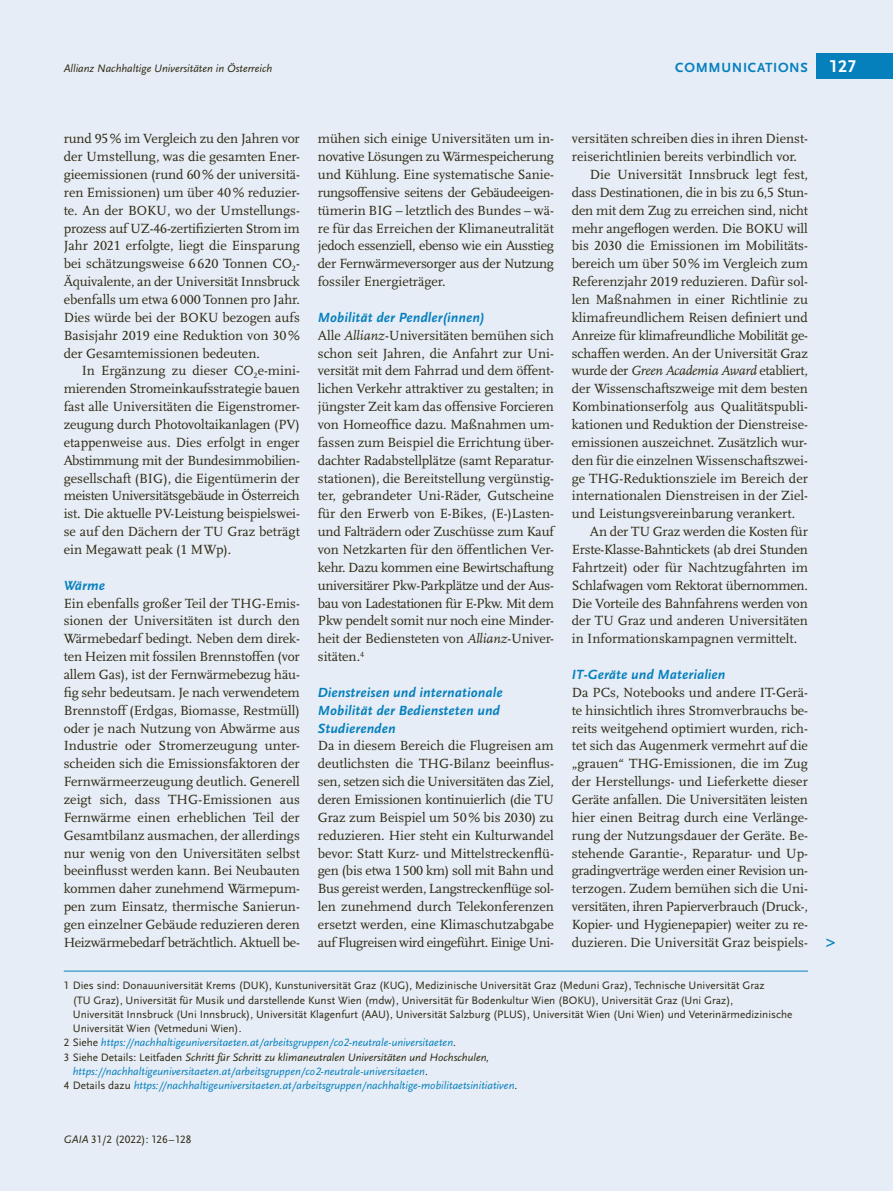
<style>
.page{position:relative;width:893px;height:1191px;background:#e6edf7}
.page>*{position:absolute;margin:0;border:0;box-sizing:border-box;transform-origin:0 0}
.t1{font:700 17.85px "Scala Sans LF";color:#fff}
.Ü3_9_25_11_9{font:700 17.85px "Scala Sans LF";color:#0680bd}
.Fließtext_oE{font:13.8px/17.9px "Scala LF";color:#2f2912;text-align:justify}
.Fließtext_mE{font:13.8px/17.9px "Scala LF";color:#2f2912;text-align:justify}
.Ü4_9_25_11_9{font:italic 700 13.8px/17.9px "Scala Sans LF";letter-spacing:.01em;color:#0680bd}
.t2{font:700 13.8px "Scala Sans LF";letter-spacing:.05em;color:#0680bd}
.Fußnote{font:11.25px/14.2px "Scala Sans LF";color:#2f2912}
.Fußnote-2{font:italic 11.25px/14.2px "Scala Sans LF";color:#0680bd}
.t3{font:italic 11.25px "Scala Sans LF";color:#2f2912}
.s1{font-style:italic}
.s2{font-style:normal;color:#2f2912}
.s3{color:#2f2912}
</style>
<div class="page">
<div style="left:816px;top:53px;width:77px;height:25px;background:#0680bd"></div>
<hr style="left:64px;top:970px;width:744px;height:1px;background:#0680bd">
<p class="t3" style="left:64px;top:62px;width:210px">Allianz Nachhaltige Universitäten in Österreich</p>
<p class="t1" style="left:829px;top:56px;width:29px">127</p>
<p class="t2" style="left:675px;top:60px;width:134px">COMMUNICATIONS</p>
<p class="Fließtext_mE" style="left:64px;top:130px;width:238px">rund 95% im Vergleich zu den Jahren vor der Umstellung, was die gesamten Ener&shy;gieemissionen (rund 60% der universitä&shy;ren Emissionen) um über 40% reduzier-</p>
<p class="Fließtext_oE" style="left:64px;top:201px;width:238px">te. An der BOKU, wo der Umstellungs&shy;prozess auf UZ-46-zertifizierten Strom im Jahr 2021 erfolgte, liegt die Einsparung bei schätzungsweise 6620 Tonnen CO<sub>2</sub>- Äquivalente, an der Universität Innsbruck ebenfalls um etwa 6000 Tonnen pro Jahr.<br>Dies würde bei der BOKU bezogen aufs Basisjahr 2019 eine Reduktion von 30% der Gesamtemissionen bedeuten.</p>
<p class="Fließtext_mE" style="left:64px;top:362px;width:238px;text-indent:18px">In Ergänzung zu dieser CO<sub>2</sub>e-mini&shy;mierenden Stromeinkaufsstrategie bauen fast alle Universitäten die Eigenstromer&shy;zeugung durch Photovoltaikanlagen (PV) etappenweise aus. Dies erfolgt in enger Abstimmung mit der Bundesimmobilien&shy;gesellschaft (BIG), die Eigentümerin der meisten Universitätsgebäude in Österreich ist. Die aktuelle PV-Leistung beispielswei&shy;se auf den Dächern der TU Graz beträgt ein Megawatt peak (1 MWp).</p>
<h3 class="Ü4_9_25_11_9" style="left:64px;top:576px;width:43px">Wärme</h3>
<p class="Fließtext_oE" style="left:64px;top:594px;width:238px">Ein ebenfalls großer Teil der THG-Emis&shy;sionen der Universitäten ist durch den Wärmebedarf bedingt. Neben dem direk&shy;ten Heizen mit fossilen Brennstoffen (vor allem Gas), ist der Fernwärmebezug häu&shy;fig sehr bedeutsam. Je nach verwendetem Brennstoff (Erdgas, Biomasse, Restmüll) oder je nach Nutzung von Abwärme aus Industrie oder Stromerzeugung unter&shy;scheiden sich die Emissionsfaktoren der Fernwärmeerzeugung deutlich. Generell zeigt sich, dass THG-Emissionen aus Fernwärme einen erheblichen Teil der Gesamtbilanz ausmachen, der allerdings nur wenig von den Universitäten selbst beeinflusst werden kann. Bei Neubauten kommen daher zunehmend Wärmepum&shy;pen zum Einsatz, thermische Sanierun&shy;gen einzelner Gebäude reduzieren deren Heizwärmebedarf beträchtlich. Aktuell be-</p>
<p class="Fließtext_oE" style="left:318px;top:130px;width:238px">mühen sich einige Universitäten um in&shy;novative Lösungen zu Wärmespeicherung und Kühlung. Eine systematische Sanie&shy;rungsoffensive seitens der Gebäudeeigen&shy;tümerin BIG – letztlich des Bundes – wä&shy;re für das Erreichen der Klimaneutralität jedoch essenziell, ebenso wie ein Ausstieg der Fernwärmeversorger aus der Nutzung fossiler Energieträger.</p>
<h3 class="Ü4_9_25_11_9" style="left:318px;top:309px;width:168px">Mobilität der Pendler(innen)</h3>
<p class="Fließtext_oE" style="left:318px;top:326px;width:238px">Alle <span class="s1">Allianz</span>-Universitäten bemühen sich schon seit Jahren, die Anfahrt zur Uni&shy;versität mit dem Fahrrad und dem öffent&shy;lichen Verkehr attraktiver zu gestalten; in jüngster Zeit kam das offensive Forcieren von Homeoffice dazu. Maßnahmen um&shy;fassen zum Beispiel die Errichtung über&shy;dachter Radabstellplätze (samt Reparatur-</p>
<p class="Fließtext_oE" style="left:318px;top:469px;width:238px">stationen), die Bereitstellung vergünstig&shy;ter, gebrandeter Uni-Räder, Gutscheine für den Erwerb von E-Bikes, (E-)Lasten&shy;und Falträdern oder Zuschüsse zum Kauf von Netzkarten für den öffentlichen Ver&shy;kehr. Dazu kommen eine Bewirtschaftung universitärer Pkw-Parkplätze und der Aus&shy;bau von Ladestationen für E-Pkw. Mit dem Pkw pendelt somit nur noch eine Minder&shy;heit der Bediensteten von <span class="s1">Allianz</span>-Univer&shy;sitäten.<sup>4</sup></p>
<h3 class="Ü4_9_25_11_9" style="left:318px;top:684px;width:186px">Dienstreisen und internationale<br>Mobilität der Bediensteten und<br>Studierenden</h3>
<p class="Fließtext_oE" style="left:318px;top:737px;width:238px">Da in diesem Bereich die Flugreisen am deutlichsten die THG-Bilanz beeinflus&shy;sen, setzen sich die Universitäten das Ziel, deren Emissionen kontinuierlich (die TU Graz zum Beispiel um 50% bis 2030) zu reduzieren. Hier steht ein Kulturwandel bevor: Statt Kurz- und Mittelstreckenflü&shy;gen (bis etwa 1500 km) soll mit Bahn und Bus gereist werden, Langstreckenflüge sol&shy;len zunehmend durch Telekonferenzen ersetzt werden, eine Klimaschutzabgabe auf Flugreisen wird eingeführt. Einige Uni-</p>
<p class="Fließtext_oE" style="left:572px;top:130px;width:238px">versitäten schreiben dies in ihren Dienst&shy;reiserichtlinien bereits verbindlich vor.</p>
<p class="Fließtext_mE" style="left:572px;top:166px;width:238px;text-indent:18px">Die Universität Innsbruck legt fest, dass Destinationen, die in bis zu 6,5 Stun&shy;den mit dem Zug zu erreichen sind, nicht mehr angeflogen werden. Die BOKU will bis 2030 die Emissionen im Mobilitäts&shy;bereich um über 50% im Vergleich zum Referenzjahr 2019 reduzieren. Dafür sol&shy;len Maßnahmen in einer Richtlinie zu klimafreundlichem Reisen definiert und Anreize für klimafreundliche Mobilität ge&shy;schaffen werden. An der Universität Graz wurde der <span class="s1">Green Academia Award</span> etabliert, der Wissenschaftszweige mit dem besten Kombinationserfolg aus Qualitätspubli&shy;kationen und Reduktion der Dienstreise&shy;emissionen auszeichnet. Zusätzlich wur-</p>
<p class="Fließtext_oE" style="left:572px;top:451px;width:238px">den für die einzelnen Wissenschaftszwei&shy;ge THG-Reduktionsziele im Bereich der internationalen Dienstreisen in der Ziel&shy;und Leistungsvereinbarung verankert.</p>
<p class="Fließtext_mE" style="left:572px;top:523px;width:238px;text-indent:18px">An der TU Graz werden die Kosten für Erste-Klasse-Bahntickets (ab drei Stunden Fahrtzeit) oder für Nachtzugfahrten im Schlafwagen vom Rektorat übernommen.<br>Die Vorteile des Bahnfahrens werden von der TU Graz und anderen Universitäten in Informationskampagnen vermittelt.</p>
<h3 class="Ü4_9_25_11_9" style="left:572px;top:666px;width:155px">IT-Geräte und Materialien</h3>
<p class="Fließtext_oE" style="left:572px;top:683px;width:238px">Da PCs, Notebooks und andere IT-Gerä&shy;te hinsichtlich ihres Stromverbrauchs be&shy;reits weitgehend optimiert wurden, rich&shy;tet sich das Augenmerk vermehrt auf die „grauen“ THG-Emissionen, die im Zug der Herstellungs- und Lieferkette dieser Geräte anfallen. Die Universitäten leisten hier einen Beitrag durch eine Verlänge&shy;rung der Nutzungsdauer der Geräte. Be&shy;stehende Garantie-, Reparatur- und Up-</p>
<p class="Fließtext_oE" style="left:572px;top:862px;width:238px">gradingverträge werden einer Revision un&shy;terzogen. Zudem bemühen sich die Uni&shy;versitäten, ihren Papierverbrauch (Druck-, Kopier- und Hygienepapier) weiter zu re&shy;duzieren. Die Universität Graz beispiels-</p>
<p class="Fußnote" style="left:73px;top:978px;width:721px;text-indent:-9px">1 Dies sind: Donauuniversität Krems (DUK), Kunstuniversität Graz (KUG), Medizinische Universität Graz (Meduni Graz), Technische Universität Graz<br>(TU Graz), Universität für Musik und darstellende Kunst Wien (mdw), Universität für Bodenkultur Wien (BOKU), Universität Graz (Uni Graz),<br>Universität Innsbruck (Uni Innsbruck), Universität Klagenfurt (AAU), Universität Salzburg (PLUS), Universität Wien (Uni Wien) und Veterinärmedizinische Universität Wien (Vetmeduni Wien).</p>
<p class="Fußnote-2" style="left:64px;top:1035px;width:394px"><span class="s2">2 Siehe</span> https://nachhaltigeuniversitaeten.at/arbeitsgruppen/co2-neutrale-universitaeten<span class="s2">.</span></p>
<p class="Fußnote-2" style="left:73px;top:1050px;width:418px;text-indent:-9px"><span class="s2">3 Siehe Details: Leitfaden</span> <span class="s3">Schritt für Schritt zu klimaneutralen Universitäten und Hochschulen, </span>https://nachhaltigeuniversitaeten.at/arbeitsgruppen/co2-neutrale-universitaeten<span class="s2">.</span></p>
<p class="Fußnote-2" style="left:64px;top:1078px;width:455px"><span class="s2">4 Details dazu</span> https://nachhaltigeuniversitaeten.at/arbeitsgruppen/nachhaltige-mobilitaetsinitiativen<span class="s2">.</span></p>
<p class="Fußnote" style="left:64px;top:1132px;width:129px"><span class="s1">GAIA</span> 31/2 (2022): 126–128</p>
<h3 class="Ü3_9_25_11_9" style="left:826px;top:931px;width:11px">&gt;</h3>
</div>
